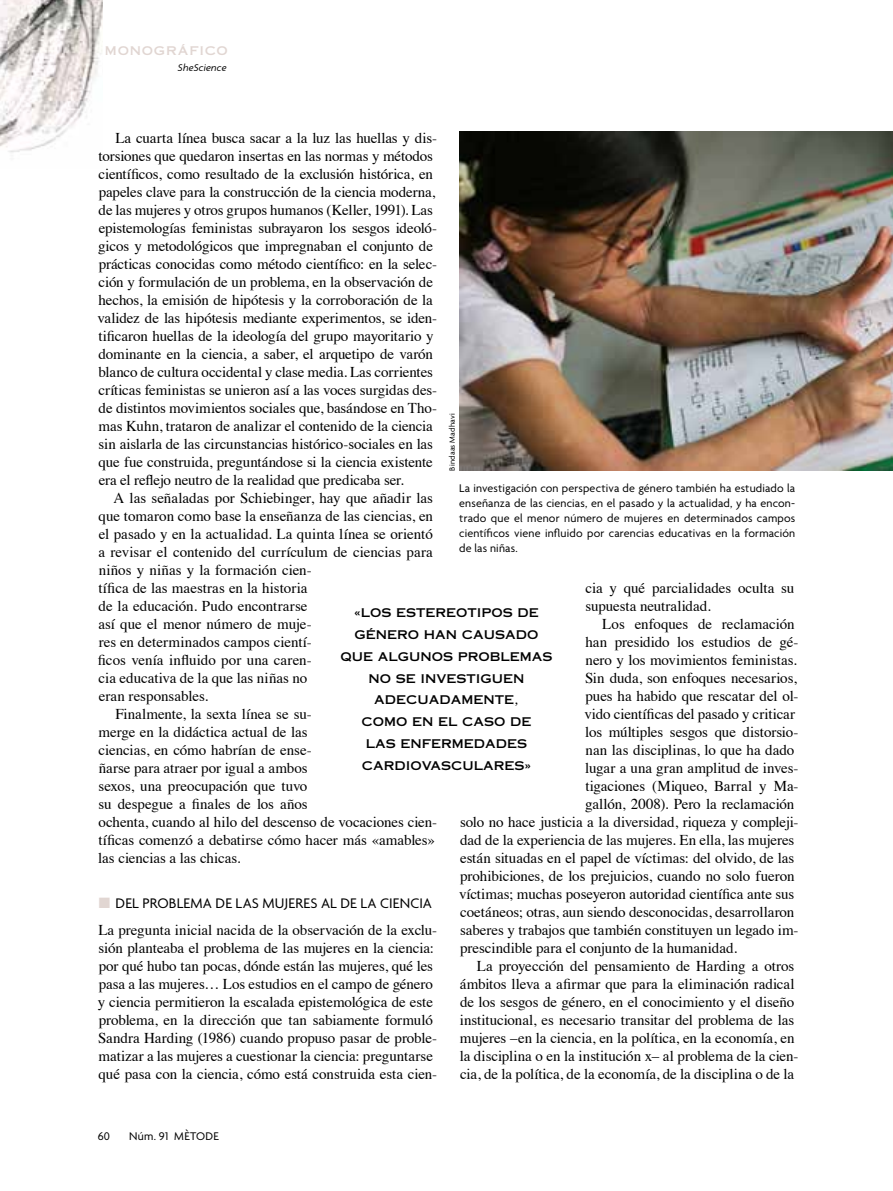
<style>
.page{position:relative;width:893px;height:1191px;background:#fff}
.page>*{position:absolute;margin:0;border:0;box-sizing:border-box;transform-origin:0 0}
.t1{font:15px/18px "Times";letter-spacing:-.005em;color:#000}
.t2{font:15px "Agenda";letter-spacing:.01em;color:#000}
.t3{font:12px/15px "Agenda";letter-spacing:.015em;color:#000;text-align:justify}
.t4{font:12px/21.8px "Copperplate Thirty One AB";color:#000;text-align:center}
.t5{font:12px "Copperplate Thirty One AB";letter-spacing:.06em;color:#e1d6d2}
.t6{font:italic 10.5px "Agenda";letter-spacing:.015em;color:#000}
.t7{font:8.25px "Agenda";letter-spacing:.025em;color:#000}
.s1{color:#e1d6d2}
</style>
<div class="page">
<img style="left:0;top:0;width:102px;height:153px">
<img style="left:459px;top:132px;width:434px;height:338px">
<p class="t5" style="left:105px;top:44px;width:124px">MONOGRÁFICO</p>
<p class="t6" style="left:178px;top:61px;width:50px">SheScience</p>
<p class="t1" style="left:98px;top:128px;width:341px;text-indent:18px">La cuarta línea busca sacar a la luz las huellas y dis&shy;torsiones que quedaron insertas en las normas y métodos científicos, como resultado de la exclusión histórica, en papeles clave para la construcción de la ciencia moderna, de las mujeres y otros grupos humanos (Keller, 1991). Las epistemologías feministas subrayaron los sesgos ideoló&shy;gicos y metodológicos que impregnaban el conjunto de prácticas conocidas como método científico: en la selec&shy;ción y formulación de un problema, en la observación de hechos, la emisión de hipótesis y la corroboración de la validez de las hipótesis mediante experimentos, se iden&shy;tificaron huellas de la ideología del grupo mayoritario y dominante en la ciencia, a saber, el arquetipo de varón blanco de cultura occidental y clase media. Las corrientes críticas feministas se unieron así a las voces surgidas des&shy;de distintos movimientos sociales que, basándose en Tho&shy;mas Kuhn, trataron de analizar el contenido de la ciencia sin aislarla de las circunstancias histórico-sociales en las que fue construida, preguntándose si la ciencia existente era el reflejo neutro de la realidad que predicaba ser.</p>
<p class="t1" style="left:113px;top:488px;width:321px">A las señaladas por Schiebinger, hay que añadir las</p>
<p class="t1" style="left:99px;top:506px;width:336px">que tomaron como base la enseñanza de las ciencias, en</p>
<p class="t1" style="left:99px;top:524px;width:336px">el pasado y en la actualidad. La quinta línea se orientó</p>
<p class="t1" style="left:98px;top:542px;width:336px">a revisar el contenido del currículum de ciencias para</p>
<p class="t1" style="left:99px;top:560px;width:214px">niños y niñas y la formación cien-</p>
<p class="t1" style="left:99px;top:578px;width:210px">tífica de las maestras en la historia</p>
<p class="t1" style="left:99px;top:596px;width:210px">de la educación. Pudo encontrarse</p>
<p class="t1" style="left:98px;top:614px;width:215px">así que el menor número de muje-</p>
<p class="t1" style="left:99px;top:632px;width:215px">res en determinados campos cientí-</p>
<p class="t1" style="left:98px;top:650px;width:215px">ficos venía influido por una caren-</p>
<p class="t1" style="left:99px;top:668px;width:210px">cia educativa de la que las niñas no</p>
<p class="t1" style="left:99px;top:686px;width:111px">eran responsables.</p>
<p class="t1" style="left:115px;top:704px;width:198px">Finalmente, la sexta línea se su-</p>
<p class="t1" style="left:99px;top:722px;width:211px">merge en la didáctica actual de las</p>
<p class="t1" style="left:99px;top:740px;width:215px">ciencias, en cómo habrían de ense-</p>
<p class="t1" style="left:99px;top:758px;width:210px">ñarse para atraer por igual a ambos</p>
<p class="t1" style="left:99px;top:776px;width:210px">sexos, una preocupación que tuvo</p>
<p class="t1" style="left:99px;top:794px;width:210px">su despegue a finales de los años</p>
<p class="t1" style="left:99px;top:812px;width:340px">ochenta, cuando al hilo del descenso de vocaciones cien-</p>
<p class="t1" style="left:99px;top:830px;width:338px">tíficas comenzó a debatirse cómo hacer más «amables»</p>
<p class="t1" style="left:98px;top:848px;width:144px">las ciencias a las chicas.</p>
<p class="t2" style="left:99px;top:894px;width:335px"><span class="s1">■</span> DEL PROBLEMA DE LAS MUJERES AL DE LA CIENCIA</p>
<p class="t1" style="left:98px;top:920px;width:341px">La pregunta inicial nacida de la observación de la exclu&shy;sión planteaba el problema de las mujeres en la ciencia: por qué hubo tan pocas, dónde están las mujeres, qué les pasa a las mujeres… Los estudios en el campo de género y ciencia permitieron la escalada epistemológica de este problema, en la dirección que tan sabiamente formuló Sandra Harding (1986) cuando propuso pasar de proble&shy;matizar a las mujeres a cuestionar la ciencia: preguntarse qué pasa con la ciencia, cómo está construida esta cien-</p>
<p class="t7" style="left:447px;top:470px;width:58px;rotate:-90deg">Bindaas Madhavi</p>
<p class="t3" style="left:459px;top:480px;width:337px">La investigación con perspectiva de género también ha estudiado la enseñanza de las ciencias, en el pasado y la actualidad, y ha encon&shy;trado que el menor número de mujeres en determinados campos científicos viene influido por carencias educativas en la formación de las niñas.</p>
<p class="t1" style="left:585px;top:578px;width:210px">cia y qué parcialidades oculta su supuesta neutralidad.</p>
<p class="t1" style="left:602px;top:614px;width:194px">Los enfoques de reclamación</p>
<p class="t1" style="left:585px;top:632px;width:215px">han presidido los estudios de gé-</p>
<p class="t1" style="left:586px;top:650px;width:213px">nero y los movimientos feministas.</p>
<p class="t1" style="left:585px;top:668px;width:213px">Sin duda, son enfoques necesarios,</p>
<p class="t1" style="left:586px;top:686px;width:215px">pues ha habido que rescatar del ol-</p>
<p class="t1" style="left:584px;top:704px;width:212px">vido científicas del pasado y criticar</p>
<p class="t1" style="left:585px;top:722px;width:215px">los múltiples sesgos que distorsio-</p>
<p class="t1" style="left:586px;top:740px;width:210px">nan las disciplinas, lo que ha dado</p>
<p class="t1" style="left:585px;top:758px;width:215px">lugar a una gran amplitud de inves-</p>
<p class="t1" style="left:585px;top:776px;width:215px">tigaciones (Miqueo, Barral y Ma-</p>
<p class="t1" style="left:585px;top:794px;width:211px">gallón, 2008). Pero la reclamación</p>
<p class="t1" style="left:460px;top:812px;width:340px">solo no hace justicia a la diversidad, riqueza y compleji-</p>
<p class="t1" style="left:460px;top:830px;width:336px">dad de la experiencia de las mujeres. En ella, las mujeres</p>
<p class="t1" style="left:460px;top:848px;width:336px">están situadas en el papel de víctimas: del olvido, de las</p>
<p class="t1" style="left:460px;top:866px;width:336px">prohibiciones, de los prejuicios, cuando no solo fueron</p>
<p class="t1" style="left:459px;top:884px;width:337px">víctimas; muchas poseyeron autoridad científica ante sus</p>
<p class="t1" style="left:460px;top:902px;width:336px">coetáneos; otras, aun siendo desconocidas, desarrollaron</p>
<p class="t1" style="left:460px;top:920px;width:340px">saberes y trabajos que también constituyen un legado im-</p>
<p class="t1" style="left:460px;top:938px;width:278px">prescindible para el conjunto de la humanidad.</p>
<p class="t1" style="left:477px;top:956px;width:319px">La proyección del pensamiento de Harding a otros</p>
<p class="t1" style="left:460px;top:974px;width:336px">ámbitos lleva a afirmar que para la eliminación radical</p>
<p class="t1" style="left:460px;top:992px;width:336px">de los sesgos de género, en el conocimiento y el diseño</p>
<p class="t1" style="left:460px;top:1010px;width:336px">institucional, es necesario transitar del problema de las</p>
<p class="t1" style="left:460px;top:1028px;width:336px">mujeres –en la ciencia, en la política, en la economía, en</p>
<p class="t1" style="left:460px;top:1046px;width:340px">la disciplina o en la institución x– al problema de la cien-</p>
<p class="t1" style="left:460px;top:1064px;width:336px">cia, de la política, de la economía, de la disciplina o de la</p>
<p class="t4" style="left:340px;top:602px;width:213px">«LOS ESTEREOTIPOS DE<br>GÉNERO HAN CAUSADO<br>QUE ALGUNOS PROBLEMAS<br>NO SE INVESTIGUEN<br>ADECUADAMENTE,<br>COMO EN EL CASO DE<br>LAS ENFERMEDADES<br>CARDIOVASCULARES»</p>
<p class="t3" style="left:98px;top:1128px;width:14px">60</p>
<p class="t3" style="left:129px;top:1128px;width:91px">Núm. 91 MÈTODE</p>
</div>
